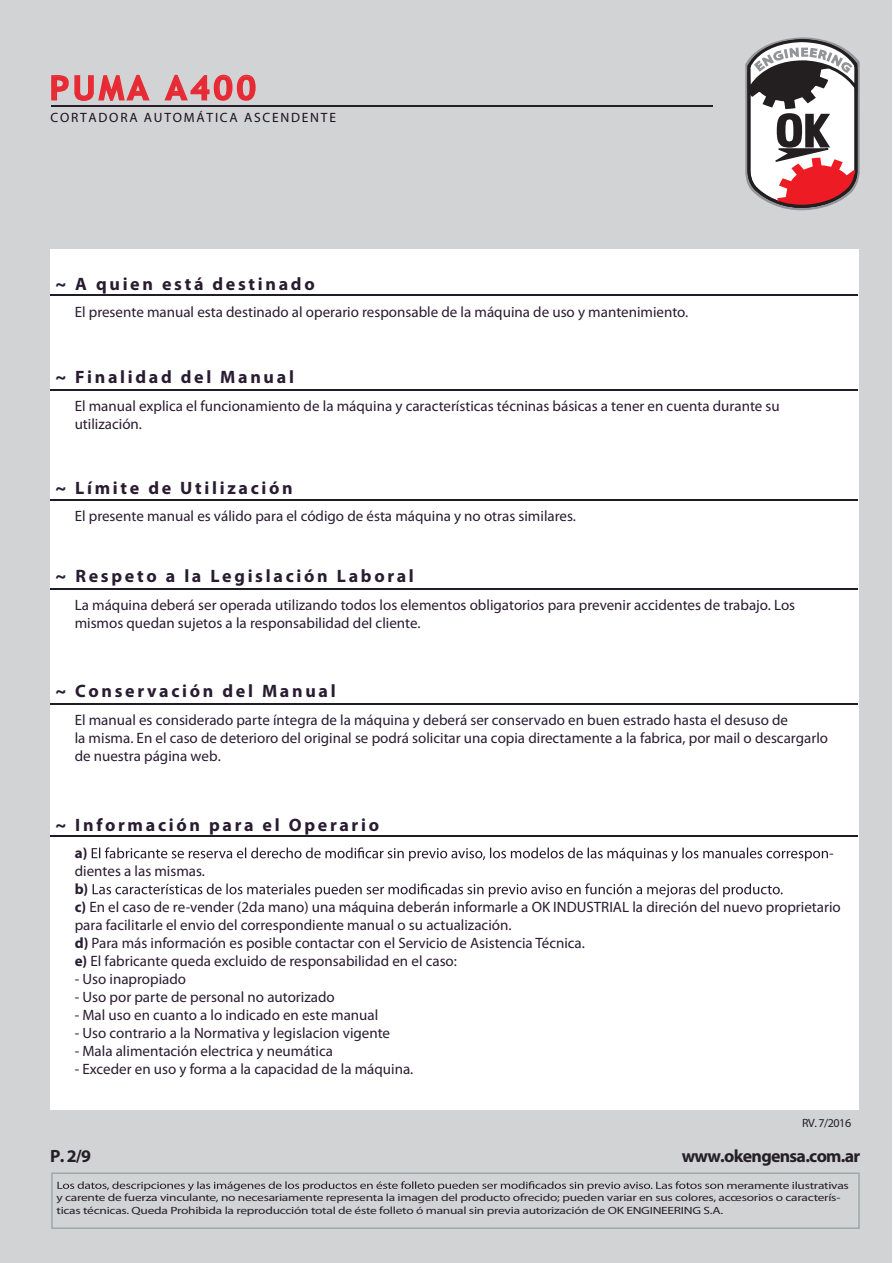
<style>
.page{position:relative;width:893px;height:1263px;background:#fff}
.page>*{position:absolute;margin:0;border:0;box-sizing:border-box;transform-origin:0 0}
.t1{font:condensed 49.35px "Tw Cen";color:#231f20;scale:1.32 1}
.t2{font:700 33.15px "Trebuchet MS";letter-spacing:.1em;color:#e72a33}
.t3{font:700 18px "Myriad Pro";letter-spacing:.15em;color:#291c31}
.t4{font:700 17.85px "Myriad Pro";letter-spacing:-.04em;color:#261f27}
.t5{font:15px/18px "Myriad Pro";color:#291c31}
.t6{font:700 15px "Myriad Pro";color:#291c31}
.t7{font:13.5px "Myriad Pro";letter-spacing:.13em;color:#1c1020}
.t8{font:12px "Myriad Pro";color:#261f27}
.t9{font:10.5px/12.6px "Myriad Pro";letter-spacing:-.02em;color:#261f27;scale:1.28 1}
.s1{font-weight:700}
</style>
<div class="page">
<div style="left:0;top:0;width:891px;height:1263px;background:#d1d3d4"></div>
<div style="left:50px;top:249px;width:809px;height:860px;background:#fff"></div>
<svg style="left:51px;top:1173px;width:809px;height:56px"></svg>
<svg style="left:57px;top:1181px;width:666px;height:10px"></svg>
<svg style="left:745px;top:37px;width:115px;height:173px;background:#b49c9d"></svg>
<hr style="left:50px;top:294px;width:808px;height:1px;background:#201d29">
<hr style="left:50px;top:389px;width:808px;height:1px;background:#201d29">
<hr style="left:50px;top:499px;width:808px;height:1px;background:#201d29">
<hr style="left:50px;top:588px;width:808px;height:1px;background:#201d29">
<hr style="left:50px;top:703px;width:808px;height:1px;background:#201d29">
<hr style="left:50px;top:836px;width:808px;height:1px;background:#201d29">
<svg style="left:92px;top:847px;width:741px;height:15px"></svg>
<svg style="left:93px;top:883px;width:689px;height:14px"></svg>
<hr style="left:51px;top:105px;width:662px;height:1px;background:#261f27">
<svg style="left:51px;top:74px;width:99px;height:27px"></svg>
<svg style="left:164px;top:74px;width:92px;height:27px"></svg>
<h2 class="t2" style="left:50px;top:67px;width:208px">PUMA A400</h2>
<p class="t7" style="left:50px;top:109px;width:287px">CORTADORA AUTOMÁTICA ASCENDENTE</p>
<p class="t3" style="left:56px;top:272px;width:261px">~ A quien está destinado</p>
<p class="t5" style="left:75px;top:303px;width:615px">El presente manual esta destinado al operario responsable de la máquina de uso y mantenimiento.</p>
<p class="t3" style="left:56px;top:365px;width:240px">~ Finalidad del Manual</p>
<h1 class="t1" style="left:774px;top:101px;width:43px">OK</h1>
<p class="t5" style="left:75px;top:397px;width:706px">El manual explica el funcionamiento de la máquina y características técninas básicas a tener en cuenta durante su utilización.</p>
<p class="t3" style="left:56px;top:476px;width:239px">~ Límite de Utilización</p>
<p class="t5" style="left:75px;top:507px;width:503px">El presente manual es válido para el código de ésta máquina y no otras similares.</p>
<p class="t3" style="left:56px;top:564px;width:360px">~ Respeto a la Legislación Laboral</p>
<p class="t5" style="left:75px;top:596px;width:722px">La máquina deberá ser operada utilizando todos los elementos obligatorios para prevenir accidentes de trabajo. Los mismos quedan sujetos a la responsabilidad del cliente.</p>
<p class="t3" style="left:56px;top:680px;width:282px">~ Conservación del Manual</p>
<p class="t5" style="left:75px;top:711px;width:755px">El manual es considerado parte íntegra de la máquina y deberá ser conservado en buen estrado hasta el desuso de<br>la misma. En el caso de deterioro del original se podrá solicitar una copia directamente a la fabrica, por mail o descargarlo de nuestra página web.</p>
<p class="t3" style="left:56px;top:813px;width:325px">~ Información para el Operario</p>
<p class="t6" style="left:75px;top:843px;width:14px">a)</p>
<p class="t5" style="left:75px;top:862px;width:132px">dientes a las mismas.</p>
<p class="t5" style="left:75px;top:880px;width:767px"><span class="s1">b)<br>c)</span> En el caso de re-vender (2da mano) una máquina deberán informarle a OK INDUSTRIAL la direción del nuevo proprietario para facilitarle el envio del correspondiente manual o su actualización.<br><span class="s1">d)</span> Para más información es posible contactar con el Servicio de Asistencia Técnica.<br><span class="s1">e)</span> El fabricante queda excluido de responsabilidad en el caso:</p>
<p class="t5" style="left:75px;top:970px;width:113px">- Uso inapropiado</p>
<p class="t5" style="left:75px;top:988px;width:261px">- Uso por parte de personal no autorizado</p>
<p class="t5" style="left:75px;top:1006px;width:305px">- Mal uso en cuanto a lo indicado en este manual</p>
<p class="t5" style="left:75px;top:1024px;width:317px">- Uso contrario a la Normativa y legislacion vigente</p>
<p class="t5" style="left:75px;top:1042px;width:260px">- Mala alimentación electrica y neumática</p>
<p class="t5" style="left:75px;top:1060px;width:340px">- Exceder en uso y forma a la capacidad de la máquina.</p>
<p class="t4" style="left:50px;top:1145px;width:42px">P. 2/9</p>
<p class="t8" style="left:802px;top:1116px;width:51px">RV. 7/2016</p>
<p class="t4" style="left:682px;top:1145px;width:180px">www.okengensa.com.ar</p>
<p class="t9" style="left:56px;top:1179px;width:620px;text-indent:670px">meramente ilustrativas y carente de fuerza vinculante, no necesariamente representa la imagen del producto ofrecido; pueden variar en sus colores, accesorios o caracterís&shy;ticas técnicas. Queda Prohibida la reproducción total de éste folleto ó manual sin previa autorización de OK ENGINEERING S.A.</p>
</div>
